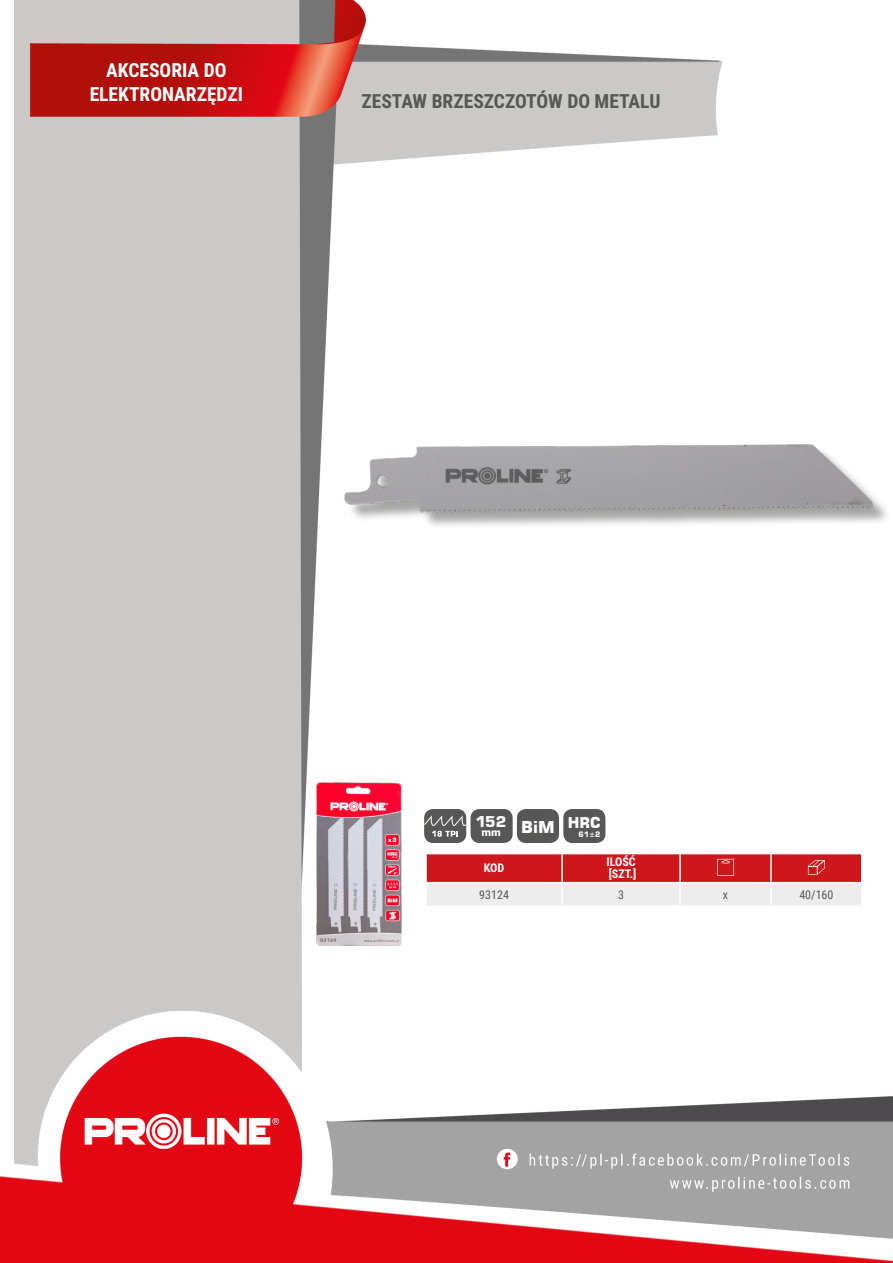
<style>
.page{position:relative;width:893px;height:1263px;background:#fff}
.page>*{position:absolute;margin:0;border:0;box-sizing:border-box;transform-origin:0 0}
.Lewo_bez_dzielenia{font:700 19.5px "Roboto Condensed";color:#575756}
.NagĹ_Ăłwek{font:700 19.5px/23.4px "Roboto Condensed";color:#fff;text-align:center}
.t1{font:900 16.35px "Eurostile TOT";color:#fff}
.t2{font:700 16.35px "Square 721 BT";color:#fff}
.t3{font:700 14.85px "Square 721 BT";color:#fff}
.Center{font:12px "Roboto Condensed";color:#575756}
.Ĺšrodek__wymuszenie{font:700 12px "Roboto Condensed";color:#fff}
.Ĺšrodek_bez_dzieleni{font:700 12px "Roboto Condensed";color:#fff}
.Indeks{font:12px "Roboto Condensed";color:#575756}
.Tabelka_nagĹ_Ăłwek{font:700 12px "Roboto Condensed";color:#fff}
.t4{font:900 11.85px "Eurostile TOT";color:#fff}
.t5{font:700 7.5px "Square 721 BT";color:#fff}
</style>
<div class="page">
<img style="left:0;top:0;width:893px;height:1263px">
<div style="left:348px;top:447px;width:542px;height:83px;background:#1d1d1b;opacity:.4"></div>
<img style="left:345px;top:445px;width:527px;height:68px">
<hr style="left:425px;top:854px;width:2px;height:28px;background:#fff">
<hr style="left:425px;top:883px;width:2px;height:22px;background:#fff">
<hr style="left:425px;top:853px;width:137px;height:1px;background:#fff">
<hr style="left:425px;top:882px;width:137px;height:1px;background:#fff">
<hr style="left:425px;top:905px;width:137px;height:2px;background:#fff">
<hr style="left:562px;top:905px;width:118px;height:2px;background:#fff">
<hr style="left:680px;top:905px;width:91px;height:2px;background:#fff">
<hr style="left:771px;top:905px;width:91px;height:2px;background:#fff">
<svg style="left:426px;top:853px;width:436px;height:52px"></svg>
<div style="left:425px;top:810px;width:41px;height:32px;background:#575756;border-radius:8px"></div>
<div style="left:424px;top:809px;width:42px;height:34px;border:1px solid #575756;border-radius:8px"></div>
<svg style="left:424px;top:815px;width:42px;height:22px"></svg>
<div style="left:471px;top:810px;width:41px;height:32px;background:#575756;border-radius:8px"></div>
<div style="left:470px;top:809px;width:43px;height:34px;border:1px solid #575756;border-radius:8px"></div>
<div style="left:518px;top:810px;width:40px;height:32px;background:#575756;border-radius:8px"></div>
<div style="left:517px;top:809px;width:42px;height:34px;border:1px solid #575756;border-radius:8px"></div>
<div style="left:564px;top:810px;width:41px;height:32px;background:#575756;border-radius:8px"></div>
<div style="left:563px;top:809px;width:42px;height:34px;border:1px solid #575756;border-radius:8px"></div>
<img style="left:317px;top:782px;width:85px;height:164px">
<p class="NagĹ_Ăłwek" style="left:90px;top:58px;width:155px">AKCESORIA DO<br>ELEKTRONARZĘDZI</p>
<p class="Lewo_bez_dzielenia" style="left:361px;top:88px;width:301px">ZESTAW BRZESZCZOTÓW DO METALU</p>
<p class="t1" style="left:476px;top:812px;width:32px">152</p>
<p class="t4" style="left:482px;top:826px;width:21px">mm</p>
<p class="Tabelka_nagĹ_Ăłwek" style="left:484px;top:860px;width:22px">KOD</p>
<p class="t2" style="left:521px;top:817px;width:35px">BiM</p>
<p class="t3" style="left:568px;top:814px;width:34px">HRC</p>
<p class="t5" style="left:579px;top:830px;width:23px">61±2</p>
<p class="Ĺšrodek_bez_dzieleni" style="left:606px;top:854px;width:31px">ILOŚĆ</p>
<p class="Ĺšrodek__wymuszenie" style="left:609px;top:866px;width:29px">[SZT.]</p>
<p class="Indeks" style="left:479px;top:886px;width:31px">93124</p>
<p class="Center" style="left:618px;top:886px;width:7px">3</p>
<p class="Center" style="left:723px;top:886px;width:7px">x</p>
<p class="Center" style="left:799px;top:886px;width:36px">40/160</p>
</div>
